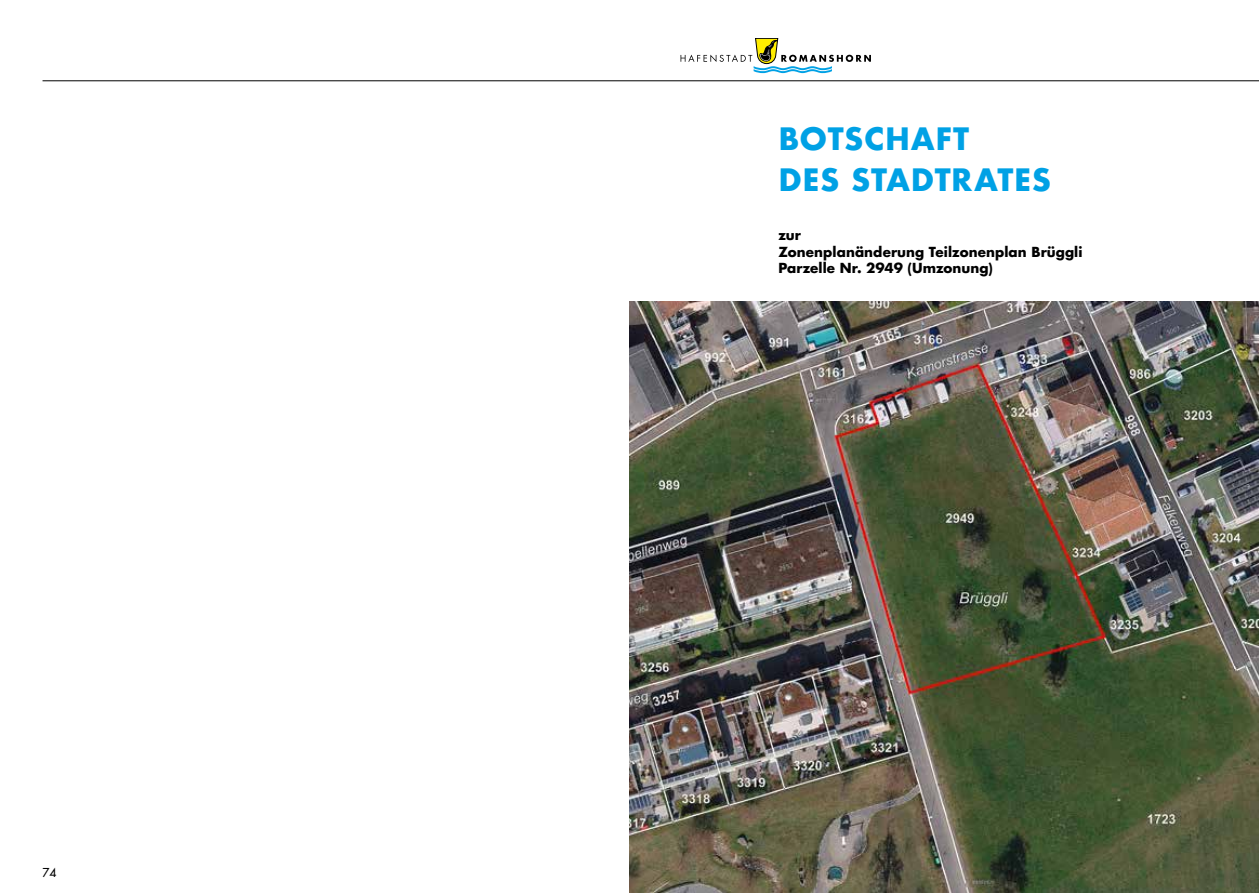
<style>
.page{position:relative;width:1259px;height:893px;background:#fff}
.page>*{position:absolute;margin:0;border:0;box-sizing:border-box;transform-origin:0 0}
.t1{font:700 30px/40.5px "Futura";letter-spacing:.02em;color:#00a1e5}
.t2{font:700 13.5px/16.5px "Futura LT";letter-spacing:.005em;color:#000}
.t3{font:500 12px "Futura Std";color:#000}
</style>
<div class="page">
<hr style="left:43px;top:80px;width:1216px;height:1px;background:#000">
<svg style="left:680px;top:38px;width:191px;height:35px"></svg>
<img style="left:629px;top:302px;width:630px;height:591px">
<p class="t3" style="left:43px;top:865px;width:15px">74</p>
<h1 class="t1" style="left:778px;top:119px;width:274px">BOTSCHAFT<br>DES STADTRATES</h1>
<p class="t2" style="left:778px;top:227px;width:306px">zur<br>Zonenplanänderung Teilzonenplan Brüggli<br>Parzelle Nr. 2949 (Umzonung)</p>
</div>
